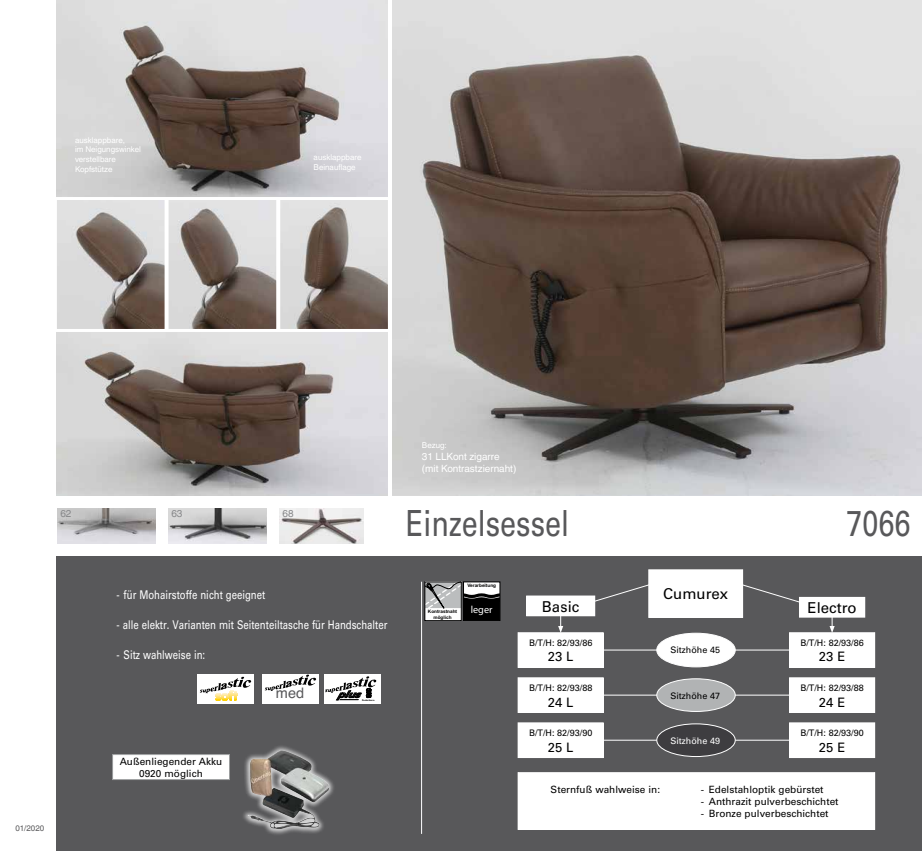
<style>
.page{position:relative;width:922px;height:851px;background:#fff}
.page>*{position:absolute;margin:0;border:0;box-sizing:border-box;transform-origin:0 0}
.t1{font:36px "Univers";color:#58585a;scale:.8 1}
.t2{font:15px "Univers";color:#000}
.t3{font:14.5px "Helvetica";color:#58585a}
.t4{font:13px "Univers";color:#000}
.t5{font:12px "Univers";color:#fff;scale:.8 1}
.t6{font:10.3px "Myriad Pro";color:#fff}
.t7{font:italic 700 10.1px "Gill Sans";color:#000;scale:1.2 1}
.t8{font:10px/12px "Univers";color:#000;text-align:center}
.t9{font:10px/12px "Helvetica World";color:#fff}
.t10{font:10px "Helvetica World";color:#87888a}
.t11{font:9px "Univers";color:#000}
.t12{font:9px "Univers";color:#fff}
.t13{font:8px/9.6px "Helvetica World";color:#fff}
.t14{font:8px "Helvetica World";color:#58585a}
.t15{font:700 4.7px/5.6px "Arial";color:#000;text-align:center}
.t16{font:700 2.6px "Gill Sans";color:#000}
</style>
<div class="page">
<div style="left:57px;top:556px;width:864px;height:294px;background:#58585a"></div>
<svg style="left:197px;top:674px;width:56px;height:29px"></svg>
<svg style="left:199px;top:676px;width:52px;height:17px"></svg>
<div style="left:262px;top:673px;width:56px;height:30px;background:#fff"></div>
<svg style="left:264px;top:674px;width:52px;height:17px"></svg>
<div style="left:324px;top:673px;width:56px;height:30px;background:#fff"></div>
<svg style="left:325px;top:676px;width:51px;height:25px"></svg>
<hr style="left:421px;top:581px;width:1px;height:252px;background:#fff">
<svg style="left:595px;top:569px;width:203px;height:34px"></svg>
<svg style="left:829px;top:617px;width:5px;height:15px"></svg>
<div style="left:648px;top:569px;width:94px;height:48px;background:#fff"></div>
<div style="left:648px;top:569px;width:95px;height:48px;border:1px solid #fff"></div>
<div style="left:518px;top:772px;width:356px;height:57px;background:#fff"></div>
<div style="left:517px;top:772px;width:357px;height:57px;border:1px solid #fff"></div>
<div style="left:518px;top:632px;width:85px;height:35px;background:#fff"></div>
<div style="left:517px;top:632px;width:86px;height:35px;border:1px solid #fff"></div>
<div style="left:789px;top:632px;width:85px;height:35px;background:#fff"></div>
<div style="left:788px;top:632px;width:86px;height:35px;border:1px solid #fff"></div>
<div style="left:518px;top:677px;width:85px;height:35px;background:#fff"></div>
<div style="left:517px;top:677px;width:86px;height:35px;border:1px solid #fff"></div>
<div style="left:789px;top:677px;width:85px;height:35px;background:#fff"></div>
<div style="left:788px;top:677px;width:86px;height:35px;border:1px solid #fff"></div>
<div style="left:518px;top:722px;width:85px;height:35px;background:#fff"></div>
<div style="left:517px;top:722px;width:86px;height:36px;border:1px solid #fff"></div>
<div style="left:789px;top:722px;width:85px;height:35px;background:#fff"></div>
<div style="left:788px;top:722px;width:86px;height:36px;border:1px solid #fff"></div>
<div style="left:526px;top:596px;width:68px;height:19px;background:#fff"></div>
<div style="left:526px;top:595px;width:69px;height:21px;border:1px solid #fff"></div>
<div style="left:799px;top:597px;width:65px;height:20px;background:#fff"></div>
<div style="left:798px;top:596px;width:67px;height:21px;border:1px solid #fff"></div>
<svg style="left:558px;top:614px;width:5px;height:19px"></svg>
<div style="left:112px;top:754px;width:117px;height:25px;background:#fff"></div>
<div style="left:112px;top:754px;width:118px;height:26px;border:1px solid #9c9e9f"></div>
<div style="left:241px;top:743px;width:94px;height:92px;background:#fff;opacity:.75"></div>
<svg style="left:269px;top:750px;width:12px;height:7px"></svg>
<svg style="left:424px;top:581px;width:74px;height:39px;background:#8b8b8c"></svg>
<div style="left:463px;top:581px;width:37px;height:39px;border:1px solid #000"></div>
<hr style="left:590px;top:649px;width:220px;height:1px;background:#fff">
<hr style="left:590px;top:739px;width:220px;height:1px;background:#fff">
<hr style="left:590px;top:694px;width:220px;height:1px;background:#fff">
<div style="left:656px;top:633px;width:79px;height:33px;background:#fff;border-radius:50%"></div>
<div style="left:656px;top:632px;width:79px;height:35px;border:1px solid #fff;border-radius:50%"></div>
<div style="left:656px;top:678px;width:79px;height:33px;background:#b1b3b4;border-radius:50%"></div>
<div style="left:656px;top:678px;width:79px;height:33px;border:1px solid #fff;border-radius:50%"></div>
<div style="left:656px;top:723px;width:79px;height:33px;background:#3e3d40;border-radius:50%"></div>
<div style="left:656px;top:723px;width:79px;height:34px;border:1px solid #fff;border-radius:50%"></div>
<img style="left:57px;top:0;width:330px;height:197px">
<img style="left:57px;top:332px;width:330px;height:164px">
<img style="left:281px;top:201px;width:106px;height:127px">
<div style="left:277px;top:197px;width:114px;height:135px;border:3px solid #fff"></div>
<svg style="left:169px;top:201px;width:106px;height:127px;background:#a39b97"></svg>
<div style="left:165px;top:197px;width:114px;height:135px;border:3px solid #fff"></div>
<svg style="left:58px;top:201px;width:105px;height:127px;background:#a9a39e"></svg>
<div style="left:54px;top:197px;width:113px;height:135px;border:3px solid #fff"></div>
<img style="left:392px;top:0;width:529px;height:496px">
<img style="left:57px;top:508px;width:98px;height:36px">
<img style="left:168px;top:508px;width:98px;height:36px">
<img style="left:279px;top:508px;width:84px;height:36px">
<p class="t13" style="left:75px;top:135px;width:67px">ausklappbare,<br>im Neigungswinkel verstellbare<br>Kopfstütze</p>
<p class="t13" style="left:313px;top:152px;width:49px">ausklappbare<br>Beinauflage</p>
<p class="t10" style="left:60px;top:507px;width:13px">62</p>
<p class="t10" style="left:171px;top:507px;width:13px">63</p>
<p class="t10" style="left:282px;top:507px;width:13px">68</p>
<p class="t14" style="left:15px;top:823px;width:30px">01/2020</p>
<p class="t5" style="left:117px;top:587px;width:187px">- für Mohairstoffe nicht geeignet</p>
<p class="t5" style="left:117px;top:617px;width:340px">- alle elektr. Varianten mit Seitenteiltasche für Handschalter</p>
<p class="t5" style="left:117px;top:647px;width:112px">- Sitz wahlweise in:</p>
<h3 class="t3" style="left:276px;top:682px;width:30px">med</h3>
<p class="t7" style="left:337px;top:688px;width:26px">plus</p>
<p class="t16" style="left:362px;top:698px;width:14px">Federkern</p>
<p class="t8" style="left:120px;top:755px;width:104px">Außenliegender Akku<br>0920 möglich</p>
<p class="t13" style="left:422px;top:441px;width:26px">Bezug:</p>
<p class="t9" style="left:422px;top:451px;width:96px">31 LLKont zigarre (mit Kontrastziernaht)</p>
<h1 class="t1" style="left:405px;top:502px;width:206px">Einzelsessel</h1>
<h1 class="t1" style="left:846px;top:502px;width:82px">7066</h1>
<p class="t15" style="left:467px;top:583px;width:30px">Verarbeitung</p>
<p class="t15" style="left:428px;top:609px;width:31px">Kontrastnaht möglich</p>
<p class="t6" style="left:470px;top:603px;width:23px">leger</p>
<h2 class="t2" style="left:663px;top:585px;width:67px">Cumurex</h2>
<h2 class="t2" style="left:541px;top:597px;width:39px">Basic</h2>
<h2 class="t2" style="left:807px;top:598px;width:51px">Electro</h2>
<p class="t11" style="left:529px;top:637px;width:65px">B/T/H: 82/93/86</p>
<h3 class="t4" style="left:547px;top:648px;width:27px">23 L</h3>
<p class="t11" style="left:529px;top:682px;width:65px">B/T/H: 82/93/88</p>
<h3 class="t4" style="left:547px;top:694px;width:27px">24 L</h3>
<p class="t11" style="left:529px;top:727px;width:65px">B/T/H: 82/93/90</p>
<h3 class="t4" style="left:547px;top:739px;width:27px">25 L</h3>
<p class="t11" style="left:670px;top:644px;width:51px">Sitzhöhe 45</p>
<p class="t11" style="left:670px;top:689px;width:51px">Sitzhöhe 47</p>
<p class="t12" style="left:670px;top:735px;width:51px">Sitzhöhe 49</p>
<p class="t11" style="left:800px;top:637px;width:65px">B/T/H: 82/93/86</p>
<h3 class="t4" style="left:818px;top:648px;width:28px">23 E</h3>
<p class="t11" style="left:800px;top:682px;width:65px">B/T/H: 82/93/88</p>
<h3 class="t4" style="left:818px;top:694px;width:28px">24 E</h3>
<p class="t11" style="left:800px;top:727px;width:65px">B/T/H: 82/93/90</p>
<h3 class="t4" style="left:818px;top:739px;width:28px">25 E</h3>
<p class="t8" style="left:550px;top:783px;width:111px">Sternfuß wahlweise in:</p>
<p class="t8" style="left:700px;top:783px;width:124px">- Edelstahloptik gebürstet</p>
<p class="t8" style="left:700px;top:795px;width:139px">- Anthrazit pulverbeschichtet</p>
<p class="t8" style="left:700px;top:807px;width:129px">- Bronze pulverbeschichtet</p>
</div>
